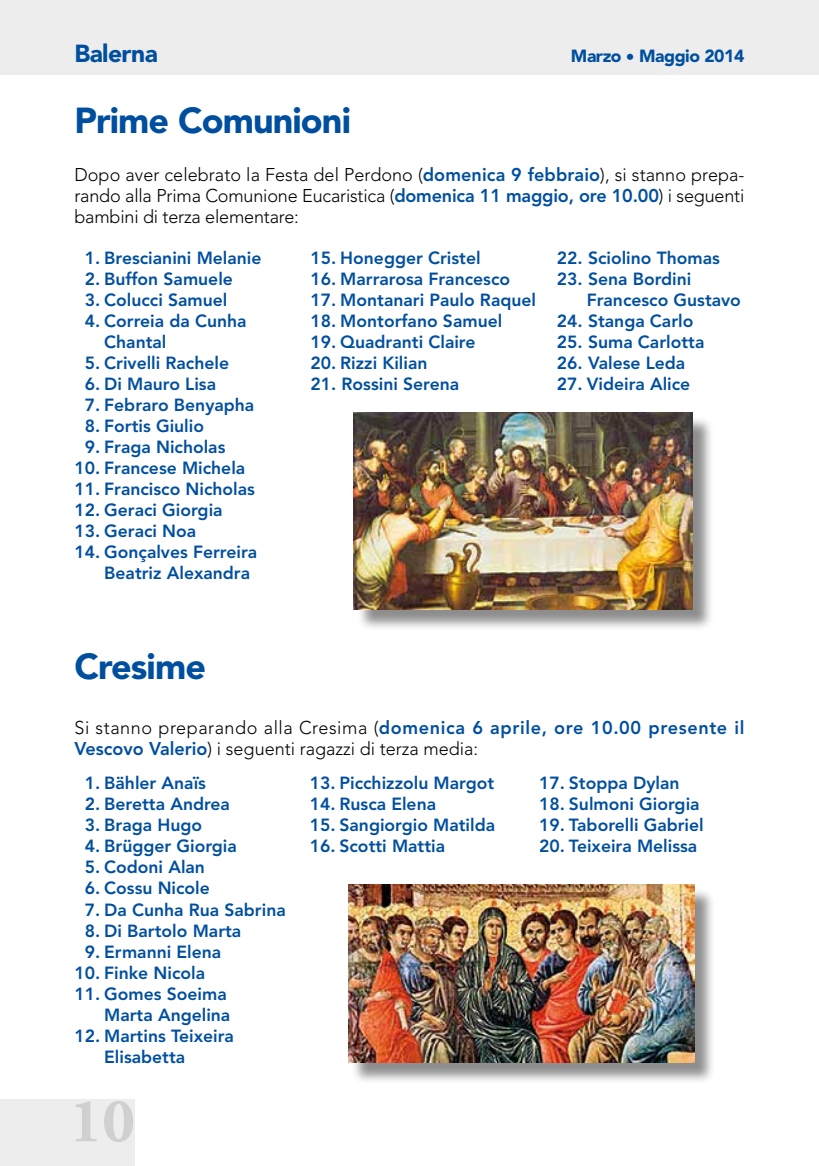
<style>
.page{position:relative;width:819px;height:1166px;background:#fff}
.page>*{position:absolute;margin:0;border:0;box-sizing:border-box;transform-origin:0 0}
.t1{font:700 63px "Adobe Garamond Pro";color:#d0d0d0}
.t2{font:900 35.88px "Avenir";letter-spacing:-.025em;color:#004f9f}
.t3{font:900 24.5px "Avenir";letter-spacing:-.025em;color:#004f9f}
.t4{font:300 18.38px/21px "Avenir";letter-spacing:-.01em;color:#000}
.t5{font:800 17.5px/21px "Avenir";color:#004f9f}
.t6{font:900 17.5px "Avenir";letter-spacing:-.025em;color:#004f9f}
.s1{font-weight:800;color:#004f9f}
</style>
<div class="page">
<div style="left:0;top:1099px;width:134px;height:67px;background:#ededed"></div>
<div style="left:0;top:0;width:819px;height:74px;background:#ededed"></div>
<div style="left:351px;top:887px;width:364px;height:197px;background:#000;opacity:.45"></div>
<img style="left:348px;top:884px;width:346px;height:178px">
<div style="left:356px;top:415px;width:358px;height:216px;background:#000;opacity:.45"></div>
<img style="left:353px;top:413px;width:339px;height:196px">
<h3 class="t3" style="left:74px;top:38px;width:85px">Balerna</h3>
<p class="t6" style="left:571px;top:45px;width:175px">Marzo • Maggio 2014</p>
<h2 class="t2" style="left:74px;top:98px;width:278px">Prime Comunioni</h2>
<p class="t4" style="left:74px;top:164px;width:671px;text-align:justify">Dopo aver celebrato la Festa del Perdono (<span class="s1">domenica 9 febbraio</span>), si stanno prepa&shy;rando alla Prima Comunione Eucaristica (<span class="s1">domenica 11 maggio, ore 10.00</span>) i seguenti bambini di terza elementare:</p>
<p class="t5" style="left:85px;top:248px;width:178px">1. Brescianini Melanie</p>
<p class="t5" style="left:85px;top:269px;width:150px">2. Buffon Samuele</p>
<p class="t5" style="left:85px;top:290px;width:144px">3. Colucci Samuel</p>
<p class="t5" style="left:104px;top:311px;width:144px;text-indent:-19px">4. Correia da Cunha<br>Chantal</p>
<p class="t5" style="left:85px;top:353px;width:146px">5. Crivelli Rachele</p>
<p class="t5" style="left:85px;top:374px;width:133px">6. Di Mauro Lisa</p>
<p class="t5" style="left:85px;top:395px;width:171px">7. Febraro Benyapha</p>
<p class="t5" style="left:85px;top:416px;width:121px">8. Fortis Giulio</p>
<p class="t5" style="left:85px;top:437px;width:142px">9. Fraga Nicholas</p>
<p class="t5" style="left:74px;top:458px;width:172px">10. Francese Michela</p>
<p class="t5" style="left:74px;top:479px;width:182px">11. Francisco Nicholas</p>
<p class="t5" style="left:74px;top:500px;width:150px">12. Geraci Giorgia</p>
<p class="t5" style="left:74px;top:521px;width:123px">13. Geraci Noa</p>
<p class="t5" style="left:104px;top:542px;width:154px;text-indent:-30px">14. Gonçalves Ferreira<br>Beatriz Alexandra</p>
<p class="t5" style="left:310px;top:248px;width:172px">15. Honegger Cristel</p>
<p class="t5" style="left:310px;top:269px;width:201px">16. Marrarosa Francesco</p>
<p class="t5" style="left:310px;top:290px;width:227px">17. Montanari Paulo Raquel</p>
<p class="t5" style="left:310px;top:311px;width:193px">18. Montorfano Samuel</p>
<p class="t5" style="left:310px;top:332px;width:166px">19. Quadranti Claire</p>
<p class="t5" style="left:310px;top:353px;width:119px">20. Rizzi Kilian</p>
<p class="t5" style="left:310px;top:374px;width:150px">21. Rossini Serena</p>
<p class="t5" style="left:557px;top:248px;width:164px">22. Sciolino Thomas</p>
<p class="t5" style="left:586px;top:269px;width:156px;text-indent:-30px">23. Sena Bordini<br>Francesco Gustavo</p>
<p class="t5" style="left:557px;top:311px;width:138px">24. Stanga Carlo</p>
<p class="t5" style="left:557px;top:332px;width:149px">25. Suma Carlotta</p>
<p class="t5" style="left:557px;top:353px;width:130px">26. Valese Leda</p>
<p class="t5" style="left:557px;top:374px;width:135px">27. Videira Alice</p>
<h2 class="t2" style="left:74px;top:644px;width:133px">Cresime</h2>
<p class="t4" style="left:74px;top:717px;width:671px">Si stanno preparando alla Cresima (<span class="s1">domenica 6 aprile, ore 10.00 presente il<br>Vescovo Valerio</span>) i seguenti ragazzi di terza media:</p>
<p class="t5" style="left:85px;top:773px;width:123px">1. Bähler Anaïs</p>
<p class="t5" style="left:85px;top:794px;width:147px">2. Beretta Andrea</p>
<p class="t5" style="left:85px;top:815px;width:119px">3. Braga Hugo</p>
<p class="t5" style="left:85px;top:836px;width:153px">4. Brügger Giorgia</p>
<p class="t5" style="left:85px;top:857px;width:122px">5. Codoni Alan</p>
<p class="t5" style="left:85px;top:878px;width:127px">6. Cossu Nicole</p>
<p class="t5" style="left:85px;top:899px;width:202px">7. Da Cunha Rua Sabrina</p>
<p class="t5" style="left:85px;top:920px;width:158px">8. Di Bartolo Marta</p>
<p class="t5" style="left:85px;top:941px;width:138px">9. Ermanni Elena</p>
<p class="t5" style="left:74px;top:962px;width:132px">10. Finke Nicola</p>
<p class="t5" style="left:74px;top:983px;width:157px;text-align:right">11. Gomes Soeima<br>Marta Angelina</p>
<p class="t5" style="left:104px;top:1025px;width:131px;text-indent:-30px">12. Martins Teixeira<br>Elisabetta</p>
<h1 class="t1" style="left:69px;top:1084px;width:67px">10</h1>
<p class="t5" style="left:310px;top:773px;width:186px">13. Picchizzolu Margot</p>
<p class="t5" style="left:310px;top:794px;width:128px">14. Rusca Elena</p>
<p class="t5" style="left:310px;top:815px;width:187px">15. Sangiorgio Matilda</p>
<p class="t5" style="left:310px;top:836px;width:137px">16. Scotti Mattia</p>
<p class="t5" style="left:539px;top:773px;width:142px">17. Stoppa Dylan</p>
<p class="t5" style="left:539px;top:794px;width:162px">18. Sulmoni Giorgia</p>
<p class="t5" style="left:539px;top:815px;width:166px">19. Taborelli Gabriel</p>
<p class="t5" style="left:539px;top:836px;width:160px">20. Teixeira Melissa</p>
</div>
